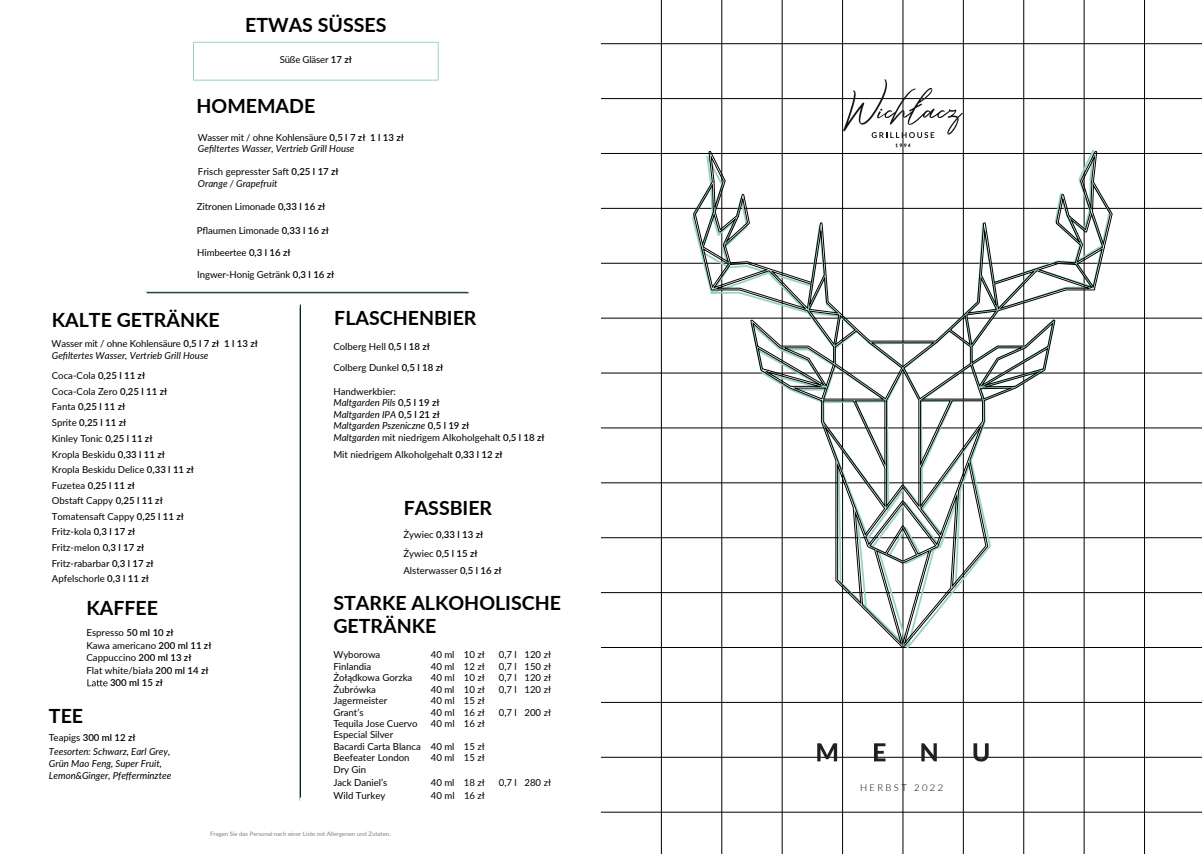
<style>
.page{position:relative;width:1202px;height:854px;background:#fff}
.page>*{position:absolute;margin:0;border:0;box-sizing:border-box;transform-origin:0 0}
.t1{font:700 19.5px/23.5px "Lato";color:#000001}
.t2{font:9.6px/15.7px "Lato";color:#000001}
.t3{font:italic 9.6px/11.5px "Lato";color:#000001}
.t4{font:600 9.6px/19.1px "Lato";color:#000001}
.t5{font:300 9.5px "Lato";letter-spacing:.25em;color:#000001}
.t6{font:6px "Lato";color:#808285}
.s1{font-weight:600}
.s2{font-style:italic}
.s3{font-style:normal}
.s4{font-weight:600;font-style:normal}
.s5{font-weight:400}
</style>
<div class="page">
<hr style="left:601px;top:811px;width:601px;height:1px;background:#000001">
<hr style="left:601px;top:756px;width:601px;height:1px;background:#000001">
<hr style="left:601px;top:702px;width:601px;height:1px;background:#000001">
<hr style="left:601px;top:647px;width:601px;height:1px;background:#000001">
<hr style="left:601px;top:592px;width:601px;height:1px;background:#000001">
<hr style="left:601px;top:537px;width:601px;height:1px;background:#000001">
<hr style="left:601px;top:482px;width:601px;height:1px;background:#000001">
<hr style="left:601px;top:427px;width:601px;height:1px;background:#000001">
<hr style="left:601px;top:373px;width:601px;height:1px;background:#000001">
<hr style="left:601px;top:318px;width:601px;height:1px;background:#000001">
<hr style="left:601px;top:263px;width:601px;height:1px;background:#000001">
<hr style="left:601px;top:208px;width:601px;height:1px;background:#000001">
<hr style="left:601px;top:153px;width:601px;height:1px;background:#000001">
<hr style="left:601px;top:98px;width:601px;height:1px;background:#000001">
<hr style="left:601px;top:43px;width:601px;height:1px;background:#000001">
<hr style="left:661px;top:0;width:1px;height:853px;background:#000001">
<hr style="left:722px;top:0;width:1px;height:853px;background:#000001">
<hr style="left:782px;top:0;width:1px;height:853px;background:#000001">
<hr style="left:842px;top:0;width:1px;height:853px;background:#000001">
<hr style="left:903px;top:0;width:1px;height:853px;background:#000001">
<hr style="left:963px;top:0;width:1px;height:853px;background:#000001">
<hr style="left:1023px;top:0;width:1px;height:853px;background:#000001">
<hr style="left:1084px;top:0;width:1px;height:853px;background:#000001">
<hr style="left:1144px;top:0;width:1px;height:853px;background:#000001">
<svg style="left:843px;top:79px;width:120px;height:68px"></svg>
<div style="left:193px;top:42px;width:245px;height:38px;border:1px solid #94d3c5"></div>
<svg style="left:817px;top:743px;width:20px;height:18px"></svg>
<svg style="left:874px;top:743px;width:11px;height:18px"></svg>
<svg style="left:921px;top:743px;width:16px;height:18px"></svg>
<svg style="left:973px;top:743px;width:16px;height:18px"></svg>
<hr style="left:299px;top:307px;width:1px;height:493px;background:#94d3c5">
<hr style="left:300px;top:304px;width:1px;height:493px;background:#000001">
<hr style="left:146px;top:291px;width:321px;height:1px;background:#94d3c5">
<hr style="left:147px;top:292px;width:322px;height:1px;background:#000001">
<svg style="left:87px;top:679px;width:21px;height:7px"></svg>
<svg style="left:693px;top:147px;width:419px;height:500px"></svg>
<h1 class="t1" style="left:245px;top:13px;width:143px">ETWAS SÜSSES</h1>
<p class="t2" style="left:280px;top:51px;width:74px">Süße Gläser <span class="s1">17 zł</span></p>
<h1 class="t1" style="left:197px;top:93px;width:120px">HOMEMADE</h1>
<p class="t2" style="left:198px;top:129px;width:208px">Wasser mit / ohne Kohlensäure <span class="s1">0,5 l 7 zł 1 l 13 zł</span></p>
<p class="t3" style="left:198px;top:142px;width:158px">Gefiltertes Wasser, Vertrieb Grill House</p>
<p class="t2" style="left:198px;top:165px;width:142px;line-height:11.5px">Frisch gepresster Saft <span class="s1">0,25 l 17 zł<br></span><span class="s2">Orange / Grapefruit</span></p>
<p class="t2" style="left:197px;top:198px;width:130px">Zitronen Limonade <span class="s1">0,33 l 16 zł</span></p>
<p class="t2" style="left:197px;top:222px;width:133px">Pflaumen Limonade <span class="s1">0,33 l 16 zł</span></p>
<p class="t2" style="left:197px;top:244px;width:95px">Himbeertee <span class="s1">0,3 l 16 zł</span></p>
<p class="t2" style="left:197px;top:266px;width:139px">Ingwer-Honig Getränk <span class="s1">0,3 l 16 zł</span></p>
<h1 class="t1" style="left:52px;top:307px;width:169px">KALTE GETRÄNKE</h1>
<p class="t3" style="left:52px;top:337px;width:208px"><span class="s3">Wasser mit / ohne Kohlensäure</span> <span class="s4">0,5 l 7 zł 1 l 13 zł<br></span>Gefiltertes Wasser, Vertrieb Grill House</p>
<p class="t2" style="left:52px;top:367px;width:144px">Coca-Cola <span class="s1">0,25 l 11 zł<br></span>Coca-Cola Zero <span class="s1">0,25 l 11 zł<br></span>Fanta <span class="s1">0,25 l 11 zł<br></span>Sprite <span class="s1">0,25 l 11 zł<br></span>Kinley Tonic <span class="s1">0,25 l 11 zł<br></span>Kropla Beskidu <span class="s1">0,33 l 11 zł<br></span>Kropla Beskidu Delice <span class="s1">0,33 l 11 zł<br></span>Fuzetea <span class="s1">0,25 l 11 zł</span></p>
<p class="t2" style="left:52px;top:492px;width:134px">Obstaft Cappy <span class="s1">0,25 l 11 zł<br></span>Tomatensaft Cappy <span class="s1">0,25 l 11 zł<br></span>Fritz-kola <span class="s1">0,3 l 17 zł<br></span>Fritz-melon <span class="s1">0,3 l 17 zł<br></span>Fritz-rabarbar <span class="s1">0,3 l 17 zł<br></span>Apfelschorle <span class="s1">0,3 l 11 zł</span></p>
<h1 class="t1" style="left:87px;top:595px;width:73px">KAFFEE</h1>
<p class="t2" style="left:87px;top:625px;width:126px;line-height:12.5px">Espresso <span class="s1">50 ml 10 zł<br></span>Kawa americano <span class="s1">200 ml 11 zł<br></span>Cappuccino <span class="s1">200 ml 13 zł<br></span>Flat white/biała <span class="s1">200 ml 14 zł</span></p>
<p class="t4" style="left:110px;top:672px;width:54px">300 ml 15 zł</p>
<h1 class="t1" style="left:49px;top:703px;width:36px">TEE</h1>
<p class="t3" style="left:49px;top:730px;width:123px;line-height:14.1px"><span class="s3">Teapigs</span> <span class="s4">300 ml 12 zł<br></span>Teesorten: Schwarz, Earl Grey,</p>
<p class="t3" style="left:49px;top:757px;width:124px">Grün Mao Feng, Super Fruit,<br>Lemon&amp;Ginger, Pfefferminztee</p>
<h1 class="t1" style="left:334px;top:305px;width:144px">FLASCHENBIER</h1>
<p class="t2" style="left:333px;top:338px;width:98px">Colberg Hell <span class="s1">0,5 l 18 zł</span></p>
<p class="t2" style="left:333px;top:359px;width:111px">Colberg Dunkel <span class="s1">0,5 l 18 zł</span></p>
<p class="t3" style="left:333px;top:385px;width:213px"><span class="s3">Handwerkbier:<br></span>Maltgarden Pils <span class="s4">0,5 l 19 zł<br></span>Maltgarden IPA <span class="s4">0,5 l 21 zł<br></span>Maltgarden Pszeniczne <span class="s4">0,5 l 19 zł<br></span>Maltgarden <span class="s3">mit niedrigem Alkoholgehalt</span> <span class="s4">0,5 l 18 zł</span></p>
<p class="t2" style="left:333px;top:446px;width:171px">Mit niedrigem Alkoholgehalt <span class="s1">0,33 l 12 zł</span></p>
<h1 class="t1" style="left:404px;top:495px;width:90px">FASSBIER</h1>
<p class="t4" style="left:403px;top:524px;width:81px"><span class="s5">Żywiec</span> 0,33 l 13 zł<br><span class="s5">Żywiec</span> 0,5 l 15 zł</p>
<p class="t2" style="left:403px;top:562px;width:100px">Alsterwasser <span class="s1">0,5 l 16 zł</span></p>
<h1 class="t1" style="left:333px;top:590px;width:229px">STARKE ALKOHOLISCHE<br>GETRÄNKE</h1>
<p class="t2" style="left:333px;top:646px;width:49px">Wyborowa</p>
<p class="t2" style="left:431px;top:646px;width:55px">40 ml 10 zł</p>
<p class="t2" style="left:333px;top:657px;width:39px">Finlandia</p>
<p class="t2" style="left:431px;top:657px;width:55px">40 ml 12 zł</p>
<p class="t2" style="left:333px;top:669px;width:80px">Żołądkowa Gorzka</p>
<p class="t2" style="left:431px;top:669px;width:55px">40 ml 10 zł</p>
<p class="t2" style="left:333px;top:681px;width:44px">Żubrówka</p>
<p class="t2" style="left:431px;top:681px;width:55px">40 ml 10 zł</p>
<p class="t2" style="left:333px;top:692px;width:55px">Jagermeister</p>
<p class="t2" style="left:431px;top:692px;width:55px">40 ml 15 zł</p>
<p class="t2" style="left:333px;top:704px;width:32px">Grant’s</p>
<p class="t2" style="left:431px;top:704px;width:55px">40 ml 16 zł</p>
<p class="t2" style="left:333px;top:716px;width:86px;line-height:11.5px">Tequila Jose Cuervo<br>Especial Silver</p>
<p class="t2" style="left:431px;top:714px;width:25px">40 ml</p>
<p class="t2" style="left:464px;top:714px;width:22px">16 zł</p>
<p class="t2" style="left:333px;top:740px;width:153px;line-height:11.5px">Bacardi Carta Blanca 40 ml 15 zł<br>Beefeater London<br>Dry Gin</p>
<p class="t2" style="left:431px;top:749px;width:55px">40 ml 15 zł</p>
<p class="t2" style="left:333px;top:774px;width:56px">Jack Daniel’s</p>
<p class="t2" style="left:431px;top:774px;width:55px">40 ml 18 zł</p>
<p class="t2" style="left:334px;top:786px;width:53px">Wild Turkey</p>
<p class="t2" style="left:431px;top:786px;width:55px">40 ml 16 zł</p>
<p class="t2" style="left:499px;top:648px;width:20px;line-height:11.5px;text-align:justify">0,7 l 0,7 l 0,7 l 0,7 l</p>
<p class="t2" style="left:499px;top:704px;width:20px">0,7 l</p>
<p class="t2" style="left:524px;top:648px;width:28px;line-height:11.5px;text-align:justify">120 zł 150 zł 120 zł 120 zł</p>
<p class="t2" style="left:524px;top:704px;width:28px">200 zł</p>
<p class="t2" style="left:499px;top:774px;width:20px">0,7 l</p>
<p class="t2" style="left:524px;top:774px;width:28px">280 zł</p>
<p class="t6" style="left:210px;top:829px;width:182px">Fragen Sie das Personal nach einer Liste mit Allergenen und Zutaten.</p>
<p class="t5" style="left:860px;top:781px;width:85px">HERBST 2022</p>
</div>
